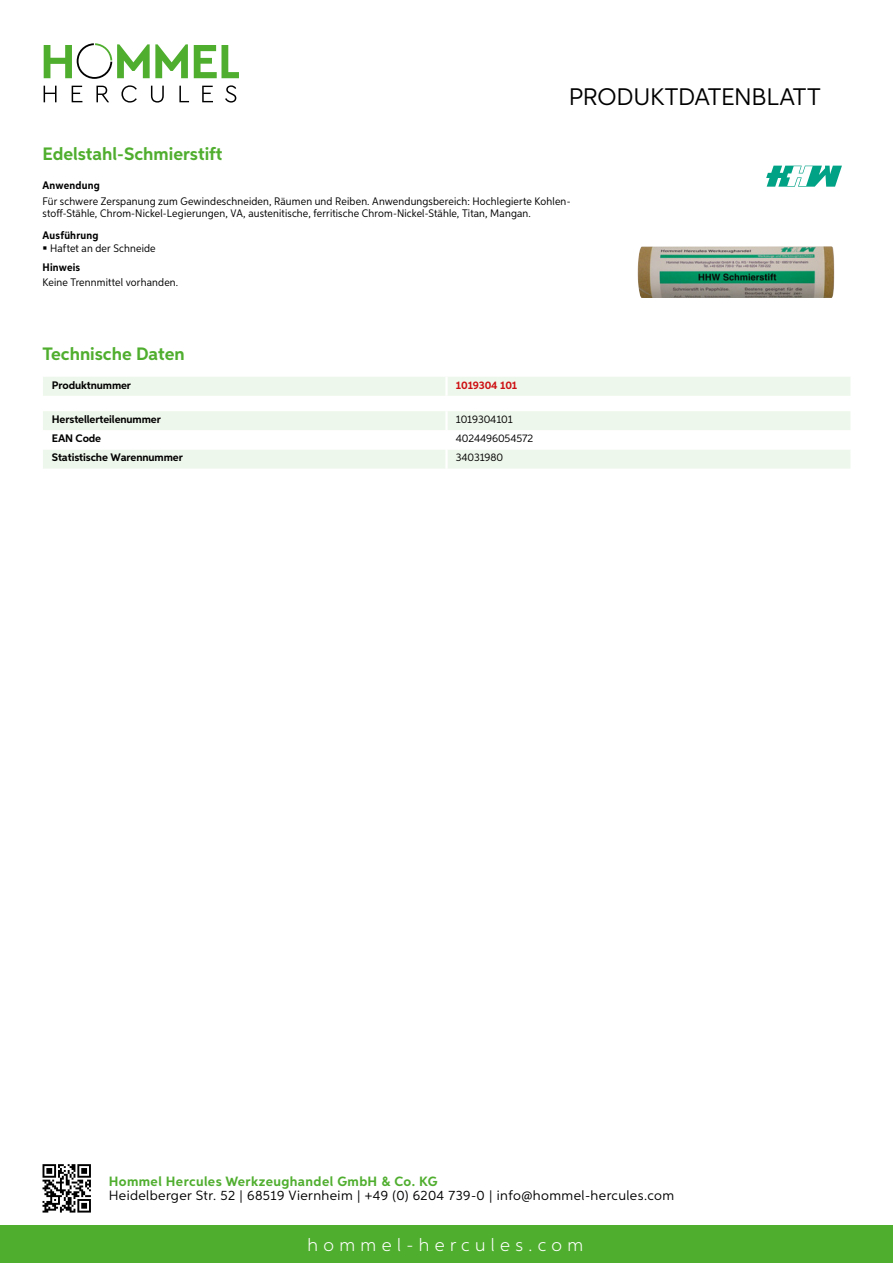
<style>
.page{position:relative;width:893px;height:1263px;background:#fff}
.page>*{position:absolute;margin:0;border:0;box-sizing:border-box;transform-origin:0 0}
.t1{font:24px "Aspira";letter-spacing:-.01em;color:#000}
.t2{font:700 18px "Aspira";color:#50ae2f}
.t3{font:300 18px "Aspira";letter-spacing:.3em;color:#fff}
.t4{font:13.5px "Aspira";letter-spacing:.03em;color:#000}
.t5{font:700 13.5px "Aspira";letter-spacing:.03em;color:#50ae2f}
.t6{font:10.95px/12px "Aspira Nar";letter-spacing:.015em;color:#000}
.t7{font:700 10.95px "Aspira";letter-spacing:-.01em;color:#000}
.t8{font:10.95px "Aspira";letter-spacing:-.01em;color:#000}
.t9{font:700 10.95px "Aspira Nar";letter-spacing:.02em;color:#000}
.t10{font:700 10.95px "Aspira";letter-spacing:-.01em;color:#cd1013}
</style>
<div class="page">
<div style="left:0;top:1226px;width:893px;height:37px;background:#50ae2f"></div>
<svg style="left:43px;top:1164px;width:48px;height:48px"></svg>
<svg style="left:194px;top:45px;width:45px;height:33px"></svg>
<svg style="left:44px;top:43px;width:144px;height:36px"></svg>
<svg style="left:44px;top:86px;width:13px;height:16px"></svg>
<svg style="left:72px;top:86px;width:10px;height:16px"></svg>
<svg style="left:96px;top:86px;width:13px;height:16px"></svg>
<svg style="left:121px;top:85px;width:16px;height:18px"></svg>
<svg style="left:151px;top:86px;width:13px;height:17px"></svg>
<svg style="left:179px;top:86px;width:10px;height:16px"></svg>
<svg style="left:202px;top:86px;width:11px;height:16px"></svg>
<svg style="left:225px;top:85px;width:11px;height:18px"></svg>
<div style="left:43px;top:377px;width:807px;height:19px;background:#eef7eb"></div>
<hr style="left:445px;top:377px;width:3px;height:19px;background:#fff">
<svg style="left:43px;top:411px;width:807px;height:58px"></svg>
<hr style="left:445px;top:449px;width:3px;height:20px;background:#fff">
<img style="left:638px;top:246px;width:196px;height:52px">
<svg style="left:766px;top:166px;width:76px;height:21px"></svg>
<h1 class="t1" style="left:569px;top:82px;width:253px">Produktdatenblatt</h1>
<h2 class="t2" style="left:43px;top:142px;width:182px">Edelstahl-Schmierstift</h2>
<p class="t9" style="left:43px;top:179px;width:59px">Anwendung</p>
<p class="t6" style="left:43px;top:195px;width:529px">Für schwere Zerspanung zum Gewindeschneiden, Räumen und Reiben. Anwendungsbereich: Hochlegierte Kohlen&shy;stoff-Stähle, Chrom-Nickel-Legierungen, VA, austenitische, ferritische Chrom-Nickel-Stähle, Titan, Mangan.</p>
<p class="t9" style="left:43px;top:228px;width:58px">Ausführung</p>
<p class="t6" style="left:50px;top:242px;width:107px">Haftet an der Schneide</p>
<p class="t9" style="left:43px;top:260px;width:39px">Hinweis</p>
<p class="t6" style="left:43px;top:276px;width:137px">Keine Trennmittel vorhanden.</p>
<h2 class="t2" style="left:43px;top:342px;width:144px">Technische Daten</h2>
<p class="t7" style="left:52px;top:378px;width:81px">Produktnummer</p>
<p class="t10" style="left:456px;top:378px;width:63px">1019304 101</p>
<p class="t7" style="left:52px;top:413px;width:111px">Herstellerteilenummer</p>
<p class="t8" style="left:456px;top:413px;width:58px">1019304101</p>
<p class="t7" style="left:52px;top:432px;width:51px">EAN Code</p>
<p class="t8" style="left:456px;top:432px;width:79px">4024496054572</p>
<p class="t7" style="left:52px;top:451px;width:132px">Statistische Warennummer</p>
<p class="t8" style="left:456px;top:451px;width:49px">34031980</p>
<p class="t5" style="left:109px;top:1172px;width:330px">Hommel Hercules Werkzeughandel GmbH &amp; Co. KG</p>
<p class="t4" style="left:109px;top:1187px;width:567px">Heidelberger Str. 52 | 68519 Viernheim | +49 (0) 6204 739-0 | info@hommel-hercules.com</p>
<h2 class="t3" style="left:307px;top:1234px;width:277px">hommel-hercules.com</h2>
</div>
